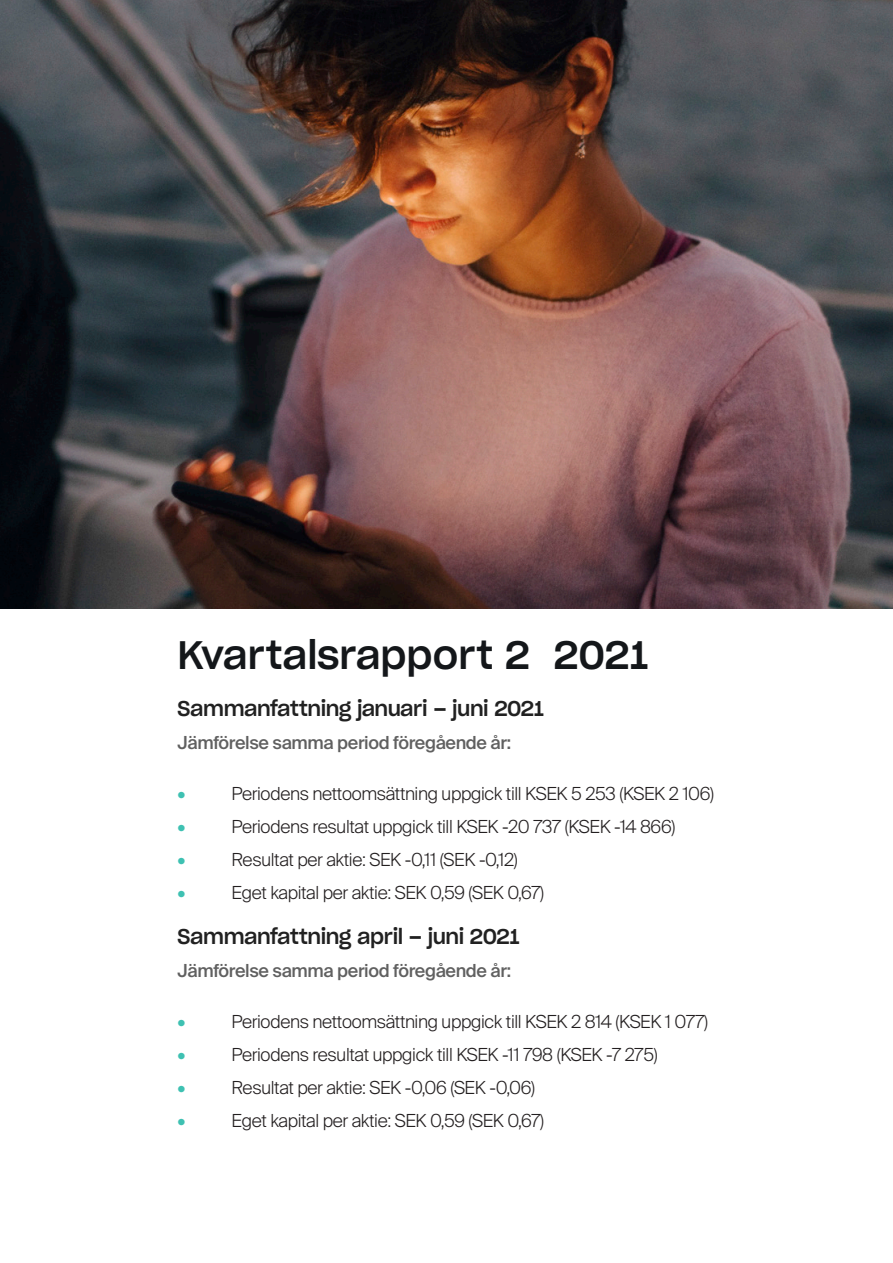
<style>
.page{position:relative;width:893px;height:1263px;background:#fff}
.page>*{position:absolute;margin:0;border:0;box-sizing:border-box;transform-origin:0 0}
.t1{font:39px "Sharp Grotesk Medium 20";color:#14171a}
.t2{font:21px "Sharp Grotesk Medium 20";letter-spacing:-.02em;color:#212121}
.t3{font:300 18px "Suisse Intl";letter-spacing:-.02em;color:#231f20}
.t4{font:500 18px "Suisse Intl";letter-spacing:-.02em;color:#606060}
.t5{font:300 18px "Suisse Intl";color:#3ec1b2}
</style>
<div class="page">
<img style="left:0;top:0;width:893px;height:608px">
<p class="t1" style="left:178px;top:622px;width:472px">Kvartalsrapport 2 2021</p>
<p class="t2" style="left:178px;top:690px;width:368px">Sammanfattning januari – juni 2021</p>
<p class="t4" style="left:178px;top:732px;width:335px">Jämförelse samma period föregående år:</p>
<p class="t5" style="left:178px;top:783px;width:10px">•</p>
<p class="t3" style="left:232px;top:783px;width:484px">Periodens nettoomsättning uppgick till KSEK 5 253 (KSEK 2 106)</p>
<p class="t5" style="left:178px;top:816px;width:10px">•</p>
<p class="t3" style="left:232px;top:816px;width:445px">Periodens resultat uppgick till KSEK -20 737 (KSEK -14 866)</p>
<p class="t5" style="left:178px;top:849px;width:10px">•</p>
<p class="t3" style="left:232px;top:849px;width:288px">Resultat per aktie: SEK -0,11 (SEK -0,12)</p>
<p class="t5" style="left:178px;top:882px;width:10px">•</p>
<p class="t3" style="left:232px;top:882px;width:314px">Eget kapital per aktie: SEK 0,59 (SEK 0,67)</p>
<p class="t2" style="left:178px;top:918px;width:343px">Sammanfattning april – juni 2021</p>
<p class="t4" style="left:178px;top:960px;width:335px">Jämförelse samma period föregående år:</p>
<p class="t5" style="left:178px;top:1011px;width:10px">•</p>
<p class="t3" style="left:232px;top:1011px;width:478px">Periodens nettoomsättning uppgick till KSEK 2 814 (KSEK 1 077)</p>
<p class="t5" style="left:178px;top:1044px;width:10px">•</p>
<p class="t3" style="left:232px;top:1044px;width:428px">Periodens resultat uppgick till KSEK -11 798 (KSEK -7 275)</p>
<p class="t5" style="left:178px;top:1077px;width:10px">•</p>
<p class="t3" style="left:232px;top:1077px;width:305px">Resultat per aktie: SEK -0,06 (SEK -0,06)</p>
<p class="t5" style="left:178px;top:1110px;width:10px">•</p>
<p class="t3" style="left:232px;top:1110px;width:314px">Eget kapital per aktie: SEK 0,59 (SEK 0,67)</p>
</div>
